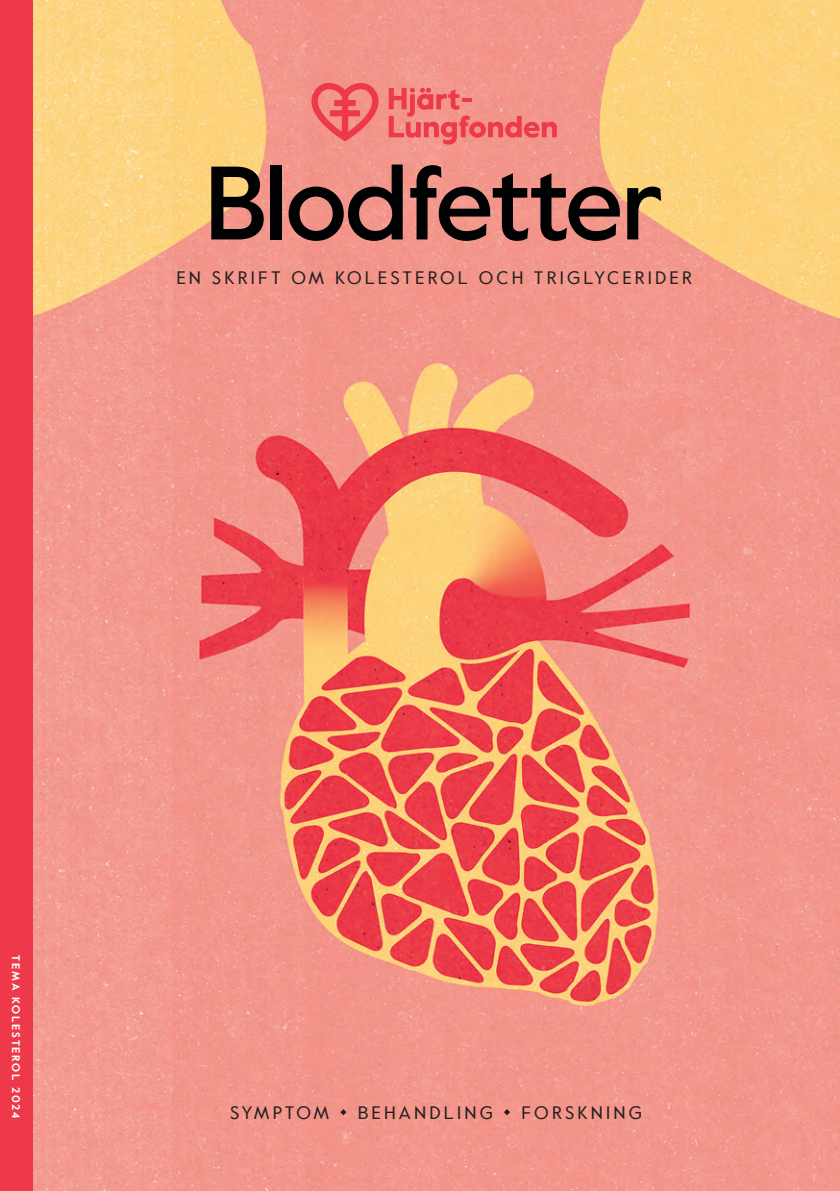
<style>
.page{position:relative;width:840px;height:1191px;background:#fff}
.page>*{position:absolute;margin:0;border:0;box-sizing:border-box;transform-origin:0 0}
.t1{font:500 104px "Value";letter-spacing:-.025em;color:#000103}
.t2{font:18px "Value";letter-spacing:.175em;color:#231f20}
.t3{font:18px "Value";letter-spacing:.14em;color:#231f20}
.t4{font:700 11px "Value";letter-spacing:.175em;color:#fff}
</style>
<div class="page">
<img style="left:32px;top:0;width:807px;height:1191px">
<div style="left:0;top:0;width:32px;height:1191px;background:#ee394b"></div>
<svg style="left:340px;top:1109px;width:6px;height:6px"></svg>
<svg style="left:503px;top:1109px;width:6px;height:6px"></svg>
<svg style="left:309px;top:82px;width:71px;height:59px;background:#f07071"></svg>
<svg style="left:388px;top:88px;width:168px;height:57px;background:#f17c79"></svg>
<p class="t1" style="left:204px;top:131px;width:460px">Blodfetter</p>
<p class="t2" style="left:176px;top:265px;width:517px">EN SKRIFT OM KOLESTEROL OCH TRIGLYCERIDER</p>
<p class="t4" style="left:24px;top:955px;width:165px;rotate:90deg">TEMA KOLESTEROL 2024</p>
<p class="t3" style="left:230px;top:1099px;width:101px">SYMPTOM</p>
<p class="t2" style="left:357px;top:1099px;width:136px">BEHANDLING</p>
<p class="t2" style="left:521px;top:1099px;width:122px">FORSKNING</p>
</div>
